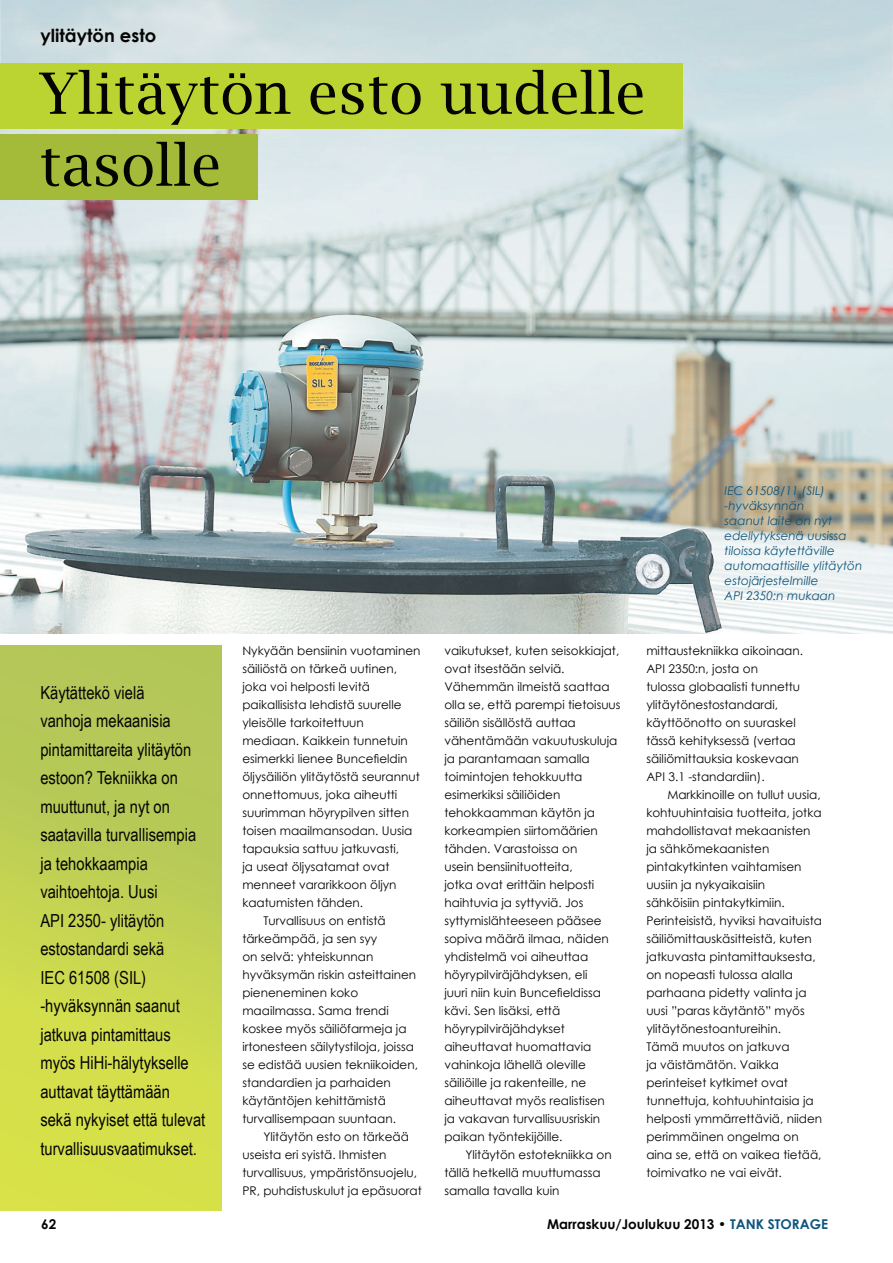
<style>
.page{position:relative;width:893px;height:1263px;background:#fff}
.page>*{position:absolute;margin:0;border:0;box-sizing:border-box;transform-origin:0 0}
.t1{font:57px/72px "Lucida Bright";color:#040503}
.t2{font:18px/28.5px "Arial Narrow";color:#040503}
.t3{font:700 18px "Century Gothic";color:#040503}
.t4{font:700 13.5px "Century Gothic";color:#040503}
.t5{font:12px/18px "Century Gothic";color:#040503}
.t6{font:italic 12px/15px "Century Gothic";color:#0d557d}
.s1{color:#0d557d}
</style>
<div class="page">
<img style="left:0;top:0;width:893px;height:633px">
<div style="left:0;top:63px;width:682px;height:66px;background:#bbd431"></div>
<div style="left:0;top:134px;width:257px;height:65px;background:#a3bb39"></div>
<div style="left:0;top:646px;width:221px;height:565px;background:linear-gradient(to bottom,#adc25b,#dce548)"></div>
<h2 class="t3" style="left:40px;top:22px;width:117px">ylitäytön esto</h2>
<h1 class="t1" style="left:39px;top:57px;width:608px">Ylitäytön esto uudelle tasolle</h1>
<p class="t6" style="left:725px;top:483px;width:139px">IEC 61508/11 (SIL) -hyväksynnän<br>saanut laite on nyt edellytyksenä uusissa tiloissa käytettäville automaattisille ylitäytön estojärjestelmille<br>API 2350:n mukaan</p>
<p class="t2" style="left:40px;top:677px;width:166px">Käytättekö vielä<br>vanhoja mekaanisia pintamittareita ylitäytön estoon? Tekniikka on muuttunut, ja nyt on saatavilla turvallisempia ja tehokkaampia vaihtoehtoja. Uusi<br>API 2350- ylitäytön estostandardi sekä<br>IEC 61508 (SIL) -hyväksynnän saanut jatkuva pintamittaus myös HiHi-hälytykselle auttavat täyttämään sekä nykyiset että tulevat turvallisuusvaatimukset.</p>
<p class="t5" style="left:242px;top:641px;width:180px">Nykyään bensiinin vuotaminen</p>
<p class="t5" style="left:242px;top:659px;width:156px">säiliöstä on tärkeä uutinen,</p>
<p class="t5" style="left:242px;top:677px;width:129px">joka voi helposti levitä</p>
<p class="t5" style="left:242px;top:695px;width:161px">paikallisista lehdistä suurelle</p>
<p class="t5" style="left:242px;top:713px;width:123px">yleisölle tarkoitettuun</p>
<p class="t5" style="left:242px;top:731px;width:167px">mediaan. Kaikkein tunnetuin</p>
<p class="t5" style="left:242px;top:749px;width:167px">esimerkki lienee Buncefieldin</p>
<p class="t5" style="left:242px;top:767px;width:179px">öljysäiliön ylitäytöstä seurannut</p>
<p class="t5" style="left:242px;top:785px;width:156px">onnettomuus, joka aiheutti</p>
<p class="t5" style="left:242px;top:803px;width:168px">suurimman höyrypilven sitten</p>
<p class="t5" style="left:242px;top:821px;width:171px">toisen maailmansodan. Uusia</p>
<p class="t5" style="left:242px;top:839px;width:158px">tapauksia sattuu jatkuvasti,</p>
<p class="t5" style="left:242px;top:857px;width:149px">ja useat öljysatamat ovat</p>
<p class="t5" style="left:242px;top:875px;width:156px">menneet vararikkoon öljyn</p>
<p class="t5" style="left:242px;top:893px;width:122px">kaatumisten tähden.</p>
<p class="t5" style="left:263px;top:911px;width:124px">Turvallisuus on entistä</p>
<p class="t5" style="left:242px;top:929px;width:136px">tärkeämpää, ja sen syy</p>
<p class="t5" style="left:242px;top:947px;width:133px">on selvä: yhteiskunnan</p>
<p class="t5" style="left:242px;top:965px;width:175px">hyväksymän riskin asteittainen</p>
<p class="t5" style="left:242px;top:983px;width:117px">pieneneminen koko</p>
<p class="t5" style="left:242px;top:1001px;width:148px">maailmassa. Sama trendi</p>
<p class="t5" style="left:242px;top:1019px;width:166px">koskee myös säiliöfarmeja ja</p>
<p class="t5" style="left:242px;top:1037px;width:173px">irtonesteen säilytystiloja, joissa</p>
<p class="t5" style="left:242px;top:1055px;width:177px">se edistää uusien tekniikoiden,</p>
<p class="t5" style="left:242px;top:1073px;width:150px">standardien ja parhaiden</p>
<p class="t5" style="left:242px;top:1091px;width:145px">käytäntöjen kehittämistä</p>
<p class="t5" style="left:242px;top:1109px;width:155px">turvallisempaan suuntaan.</p>
<p class="t5" style="left:263px;top:1127px;width:147px">Ylitäytön esto on tärkeää</p>
<p class="t5" style="left:242px;top:1145px;width:146px">useista eri syistä. Ihmisten</p>
<p class="t5" style="left:242px;top:1163px;width:176px">turvallisuus, ympäristönsuojelu,</p>
<p class="t5" style="left:242px;top:1181px;width:181px">PR, puhdistuskulut ja epäsuorat</p>
<p class="t5" style="left:444px;top:641px;width:178px">vaikutukset, kuten seisokkiajat, ovat itsestään selviä.<br>Vähemmän ilmeistä saattaa olla se, että parempi tietoisuus säiliön sisällöstä auttaa vähentämään vakuutuskuluja ja parantamaan samalla toimintojen tehokkuutta esimerkiksi säiliöiden tehokkaamman käytön ja korkeampien siirtomäärien tähden. Varastoissa on<br>usein bensiinituotteita,<br>jotka ovat erittäin helposti haihtuvia ja syttyviä. Jos syttymislähteeseen pääsee sopiva määrä ilmaa, näiden yhdistelmä voi aiheuttaa höyrypilviräjähdyksen, eli<br>juuri niin kuin Buncefieldissa kävi. Sen lisäksi, että höyrypilviräjähdykset aiheuttavat huomattavia vahinkoja lähellä oleville säiliöille ja rakenteille, ne aiheuttavat myös realistisen<br>ja vakavan turvallisuusriskin paikan työntekijöille.</p>
<p class="t5" style="left:444px;top:1145px;width:169px;text-indent:21px">Ylitäytön estotekniikka on tällä hetkellä muuttumassa samalla tavalla kuin</p>
<p class="t5" style="left:646px;top:641px;width:158px">mittaustekniikka aikoinaan.<br>API 2350:n, josta on<br>tulossa globaalisti tunnettu ylitäytönestostandardi, käyttöönotto on suuraskel tässä kehityksessä (vertaa säiliömittauksia koskevaan<br>API 3.1 -standardiin).</p>
<p class="t5" style="left:646px;top:785px;width:177px;text-indent:21px">Markkinoille on tullut uusia, kohtuuhintaisia tuotteita, jotka mahdollistavat mekaanisten ja sähkömekaanisten pintakytkinten vaihtamisen uusiin ja nykyaikaisiin<br>sähköisiin pintakytkimiin.<br>Perinteisistä, hyviksi havaituista säiliömittauskäsitteistä, kuten jatkuvasta pintamittauksesta, on nopeasti tulossa alalla parhaana pidetty valinta ja uusi ”paras käytäntö” myös ylitäytönestoantureihin.<br>Tämä muutos on jatkuva<br>ja väistämätön. Vaikka perinteiset kytkimet ovat tunnettuja, kohtuuhintaisia ja helposti ymmärrettäviä, niiden perimmäinen ongelma on aina se, että on vaikea tietää, toimivatko ne vai eivät.</p>
<p class="t4" style="left:41px;top:1213px;width:17px">62</p>
<p class="t4" style="left:547px;top:1213px;width:283px">Marraskuu/Joulukuu 2013 • <span class="s1">TANK STORAGE</span></p>
</div>
